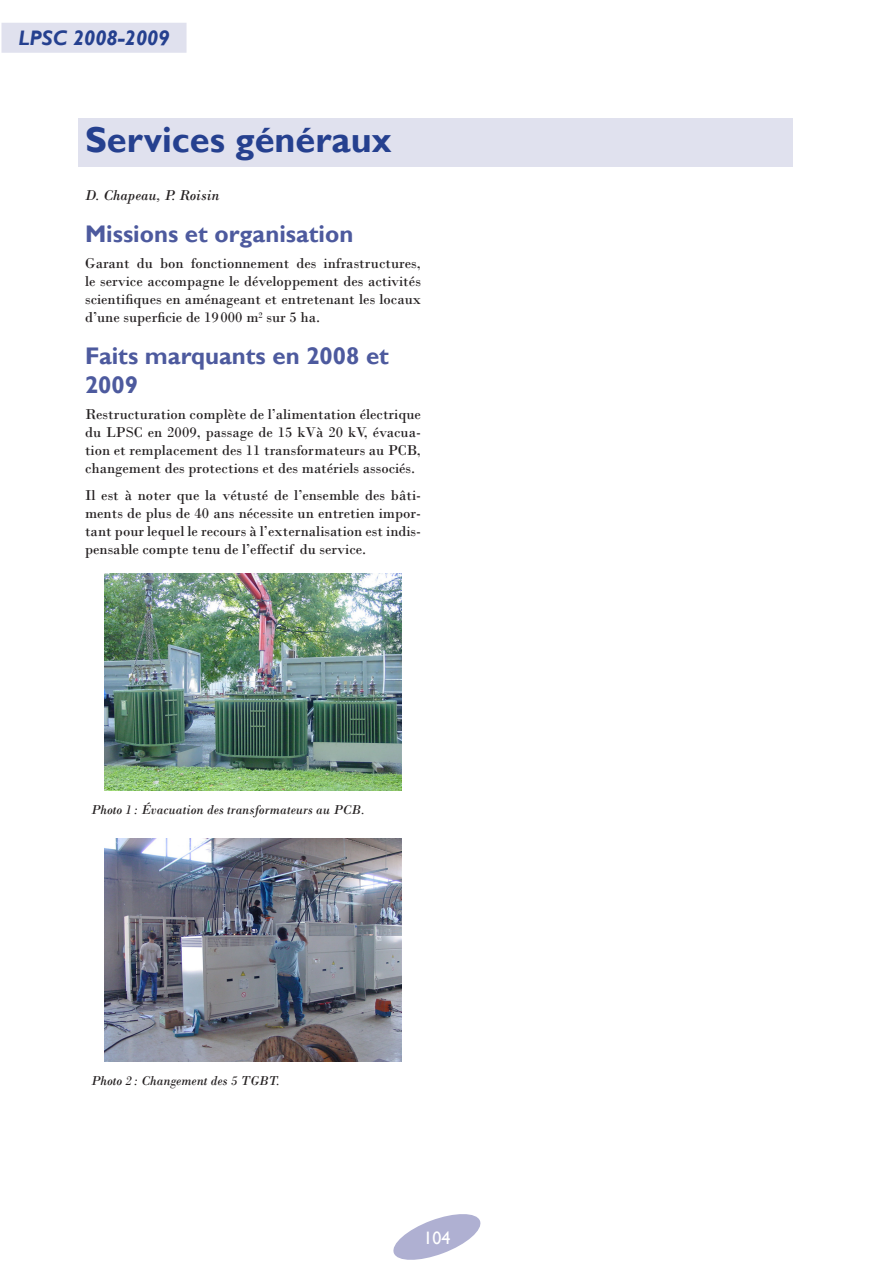
<style>
.page{position:relative;width:893px;height:1263px;background:#fff}
.page>*{position:absolute;margin:0;border:0;box-sizing:border-box;transform-origin:0 0}
.t1{font:700 36px "Gill Sans";color:#25408f}
.t2{font:700 24px/28.8px "Gill Sans";color:#4d5a9e}
.t3{font:italic 700 21px "Gill Sans";color:#25408f}
.t4{font:18px "Gill Sans";color:#fff}
.t5{font:15px/18px "Bodoni";color:#231f20;text-align:justify}
.t6{font:italic 15px "Bodoni";color:#231f20}
.t7{font:italic 13.5px "Bodoni";color:#231f20}
</style>
<div class="page">
<svg style="left:393px;top:1214px;width:88px;height:46px"></svg>
<div style="left:2px;top:23px;width:185px;height:30px;background:#e0e1ee"></div>
<div style="left:79px;top:118px;width:714px;height:49px;background:#e0e1ee"></div>
<img style="left:104px;top:574px;width:298px;height:217px">
<img style="left:104px;top:839px;width:298px;height:223px">
<h3 class="t3" style="left:19px;top:26px;width:153px">LPSC 2008-2009</h3>
<h1 class="t1" style="left:85px;top:119px;width:308px">Services généraux</h1>
<p class="t6" style="left:85px;top:186px;width:136px">D. Chapeau, P. Roisin</p>
<h2 class="t2" style="left:85px;top:220px;width:270px">Missions et organisation</h2>
<p class="t5" style="left:85px;top:255px;width:337px">Garant du bon fonctionnement des infrastructures, le service accompagne le développement des activités scientifiques en aménageant et entretenant les locaux d’une superficie de 19 000 m<sup>2</sup> sur 5 ha.</p>
<h2 class="t2" style="left:85px;top:342px;width:305px">Faits marquants en 2008 et<br>2009</h2>
<p class="t5" style="left:85px;top:406px;width:337px">Restructuration complète de l’alimentation électrique du LPSC en 2009, passage de 15 kVà 20 kV, évacua&shy;tion et remplacement des 11 transformateurs au PCB, changement des protections et des matériels associés.</p>
<p class="t5" style="left:85px;top:486px;width:337px">Il est à noter que la vétusté de l’ensemble des bâti&shy;ments de plus de 40 ans nécessite un entretien impor&shy;tant pour lequel le recours à l’externalisation est indis&shy;pensable compte tenu de l’effectif du service.</p>
<p class="t7" style="left:91px;top:802px;width:276px">Photo 1 : Évacuation des transformateurs au PCB.</p>
<p class="t7" style="left:91px;top:1073px;width:191px">Photo 2 : Changement des 5 TGBT.</p>
<p class="t4" style="left:423px;top:1227px;width:28px">104</p>
</div>
